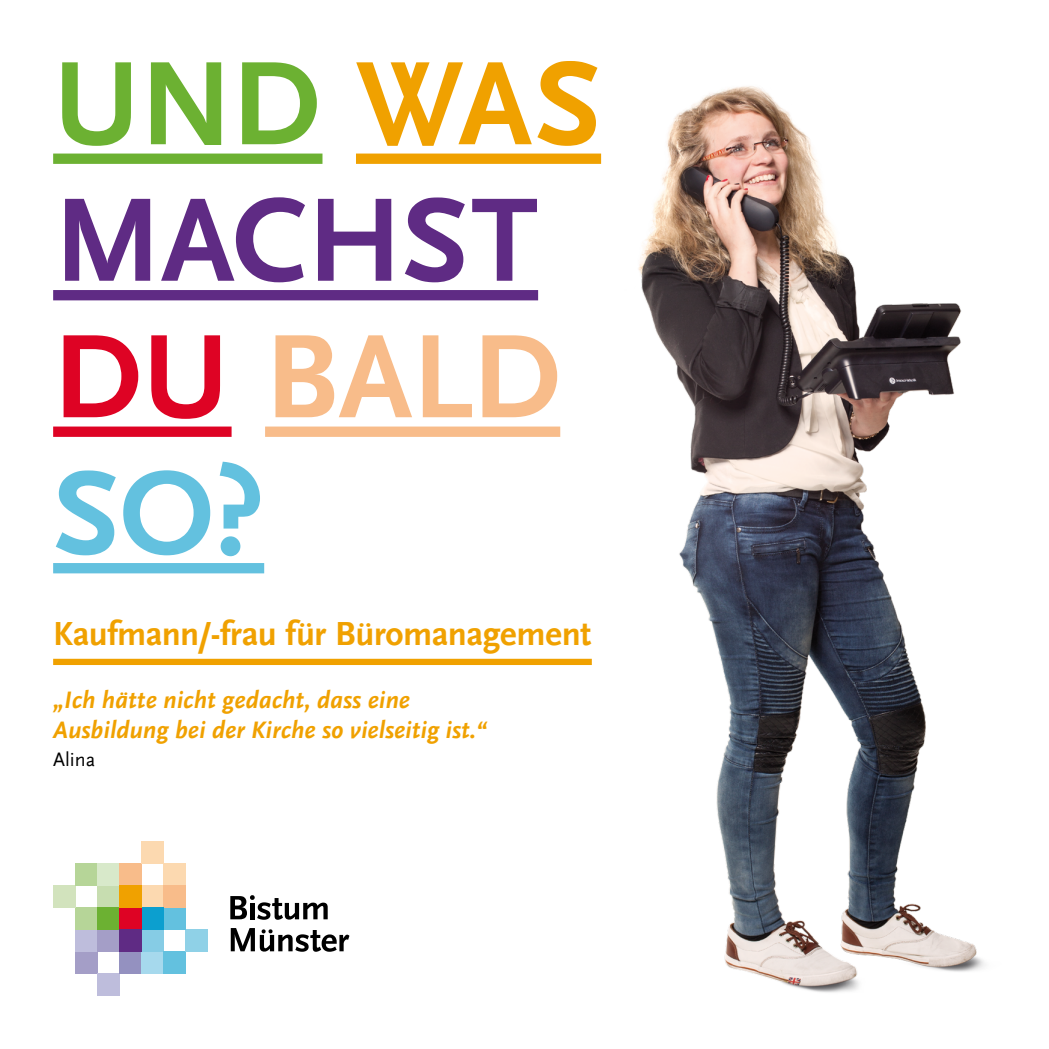
<style>
.page{position:relative;width:1049px;height:1049px;background:#fff}
.page>*{position:absolute;margin:0;border:0;box-sizing:border-box;transform-origin:0 0}
.t1{font:700 124px "Scala Sans LF";letter-spacing:-.01em;color:#6cb132}
.t2{font:700 124px "Scala Sans LF";letter-spacing:-.01em;color:#5f2b84}
.t3{font:700 124px "Scala Sans LF";color:#f8bc8a}
.t4{font:700 124px "Scala Sans LF";color:#63c1df}
.t5{font:700 35px "Scala Sans LF";letter-spacing:-.01em;color:#f0a100}
.t6{font:italic 700 25px "Scala Sans LF";color:#f0a100}
.t7{font:20px "Scala Sans";color:#000}
.s1{color:#f0a100}
.s2{color:#de0324}
</style>
<div class="page">
<div style="left:75px;top:952px;width:22px;height:22px;background:#a49ec7"></div>
<div style="left:97px;top:974px;width:22px;height:22px;background:#bebddc"></div>
<div style="left:75px;top:930px;width:22px;height:22px;background:#bebddc"></div>
<div style="left:97px;top:930px;width:22px;height:22px;background:#a49ec7"></div>
<div style="left:75px;top:908px;width:22px;height:22px;background:#b6d598"></div>
<div style="left:53px;top:886px;width:22px;height:22px;background:#d2e3bd"></div>
<div style="left:97px;top:886px;width:22px;height:22px;background:#c7ddb0"></div>
<div style="left:119px;top:952px;width:22px;height:22px;background:#9491c0"></div>
<div style="left:141px;top:952px;width:22px;height:22px;background:#a6d9ed"></div>
<div style="left:141px;top:930px;width:22px;height:22px;background:#86cce5"></div>
<div style="left:141px;top:886px;width:22px;height:22px;background:#fcd9b0"></div>
<div style="left:163px;top:952px;width:22px;height:22px;background:#63c1df"></div>
<div style="left:185px;top:930px;width:22px;height:22px;background:#8fd1e7"></div>
<div style="left:163px;top:908px;width:22px;height:22px;background:#63c1df"></div>
<div style="left:75px;top:864px;width:22px;height:22px;background:#b6d598"></div>
<div style="left:97px;top:864px;width:22px;height:22px;background:#d8e9ca"></div>
<div style="left:119px;top:864px;width:22px;height:22px;background:#f8bc8a"></div>
<div style="left:141px;top:841px;width:22px;height:22px;background:#fcd9b0"></div>
<div style="left:163px;top:864px;width:22px;height:22px;background:#fcd9b0"></div>
<div style="left:163px;top:886px;width:22px;height:22px;background:#f8bc8a"></div>
<div style="left:141px;top:908px;width:22px;height:22px;background:#0c9fcf"></div>
<div style="left:97px;top:908px;width:22px;height:22px;background:#6cb132"></div>
<div style="left:119px;top:908px;width:22px;height:22px;background:#de0324"></div>
<div style="left:119px;top:886px;width:22px;height:22px;background:#f0a100"></div>
<div style="left:119px;top:930px;width:22px;height:22px;background:#5f2b84"></div>
<svg style="left:231px;top:928px;width:118px;height:24px"></svg>
<svg style="left:230px;top:895px;width:98px;height:25px"></svg>
<div style="left:53px;top:659px;width:539px;height:6px;background:#f0a100"></div>
<img style="left:638px;top:86px;width:347px;height:907px">
<div style="left:53px;top:154px;width:269px;height:10px;background:#6cb132"></div>
<div style="left:356px;top:154px;width:245px;height:10px;background:#f0a100"></div>
<div style="left:53px;top:290px;width:485px;height:10px;background:#5f2b84"></div>
<div style="left:53px;top:426px;width:179px;height:11px;background:#de0324"></div>
<div style="left:265px;top:426px;width:295px;height:11px;background:#f8bc8a"></div>
<div style="left:53px;top:563px;width:211px;height:10px;background:#63c1df"></div>
<p class="t1" style="left:53px;top:34px;width:549px">UND <span class="s1">WAS</span></p>
<p class="t2" style="left:53px;top:171px;width:486px">MACHST</p>
<p class="t3" style="left:53px;top:307px;width:509px"><span class="s2">DU</span> BALD</p>
<p class="t4" style="left:53px;top:444px;width:213px">SO?</p>
<p class="t5" style="left:53px;top:614px;width:539px">Kaufmann/-frau für Büromanagement</p>
<p class="t6" style="left:53px;top:686px;width:358px">„Ich hätte nicht gedacht, dass eine</p>
<p class="t6" style="left:53px;top:716px;width:435px">Ausbildung bei der Kirche so vielseitig ist.“</p>
<p class="t7" style="left:53px;top:748px;width:44px">Alina</p>
</div>
